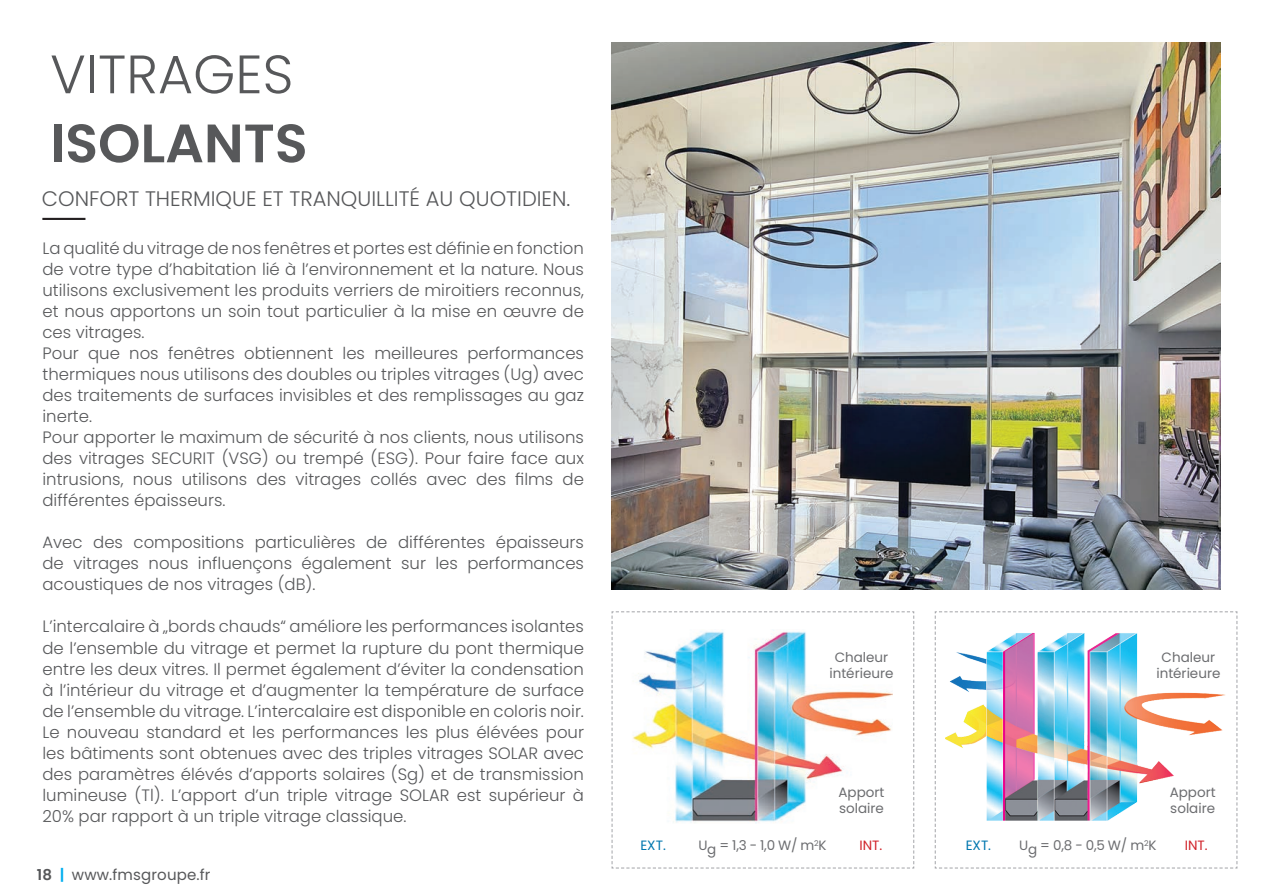
<style>
.page{position:relative;width:1263px;height:893px;background:#fff}
.page>*{position:absolute;margin:0;border:0;box-sizing:border-box;transform-origin:0 0}
.t1{font:300 54px "Poppins";color:#57585a}
.t2{font:600 54px "Poppins";color:#57585a}
.t3{font:300 21px "Poppins";color:#57585a}
.t4{font:300 16.5px/21px "Poppins";color:#57585a;text-align:justify}
.t5{font:15px "Poppins";letter-spacing:.01em;color:#57585a}
.t6{font:13.5px/16.2px "Poppins";color:#6c6d70;text-align:center}
.t7{font:13.5px "Poppins";color:#0077af}
.t8{font:13.5px "Poppins";color:#d1232a}
.s1{font-weight:600}
.s2{font-weight:600;color:#00aeef}
</style>
<div class="page">
<img style="left:611px;top:43px;width:609px;height:547px">
<svg style="left:611px;top:611px;width:304px;height:258px"></svg>
<svg style="left:934px;top:611px;width:304px;height:258px"></svg>
<hr style="left:42px;top:218px;width:43px;height:2px;background:#231f20">
<p class="t1" style="left:50px;top:43px;width:245px">VITRAGES</p>
<p class="t2" style="left:50px;top:112px;width:259px">ISOLANTS</p>
<p class="t3" style="left:42px;top:187px;width:530px">CONFORT THERMIQUE ET TRANQUILLITÉ AU QUOTIDIEN.</p>
<p class="t4" style="left:43px;top:238px;width:543px">La qualité du vitrage de nos fenêtres et portes est définie en fonction de votre type d’habitation lié à l’environnement et la nature. Nous utilisons exclusivement les produits verriers de miroitiers reconnus, et nous apportons un soin tout particulier à la mise en œuvre de ces vitrages.</p>
<p class="t4" style="left:43px;top:343px;width:543px">Pour que nos fenêtres obtiennent les meilleures performances thermiques nous utilisons des doubles ou triples vitrages (Ug) avec des traitements de surfaces invisibles et des remplissages au gaz inerte.</p>
<p class="t4" style="left:43px;top:427px;width:543px">Pour apporter le maximum de sécurité à nos clients, nous utilisons des vitrages SECURIT (VSG) ou trempé (ESG). Pour faire face aux intrusions, nous utilisons des vitrages collés avec des films de différentes épaisseurs.</p>
<p class="t4" style="left:43px;top:532px;width:543px">Avec des compositions particulières de différentes épaisseurs de vitrages nous influençons également sur les performances acoustiques de nos vitrages (dB).</p>
<p class="t4" style="left:43px;top:616px;width:543px">L’intercalaire à „bords chauds“ améliore les performances isolantes de l’ensemble du vitrage et permet la rupture du pont thermique entre les deux vitres. Il permet également d’éviter la condensation à l’intérieur du vitrage et d’augmenter la température de surface de l’ensemble du vitrage. L’intercalaire est disponible en coloris noir.</p>
<p class="t4" style="left:43px;top:721px;width:543px">Le nouveau standard et les performances les plus élévées pour les bâtiments sont obtenues avec des triples vitrages SOLAR avec des paramètres élévés d’apports solaires (Sg) et de transmission lumineuse (Tl). L’apport d’un triple vitrage SOLAR est supérieur à 20% par rapport à un triple vitrage classique.</p>
<p class="t5" style="left:37px;top:866px;width:175px"><span class="s1">18</span> <span class="s2">|</span> www.fmsgroupe.fr</p>
<p class="t6" style="left:829px;top:649px;width:66px">Chaleur intérieure</p>
<p class="t6" style="left:1156px;top:649px;width:66px">Chaleur intérieure</p>
<p class="t6" style="left:838px;top:784px;width:47px;text-align:left">Apport solaire</p>
<p class="t6" style="left:1170px;top:784px;width:47px;text-align:left">Apport solaire</p>
<p class="t6" style="left:698px;top:838px;width:130px">Ug = 1,3 - 1,0 W/ m<sup>2</sup>K</p>
<p class="t6" style="left:1019px;top:837px;width:139px">Ug = 0,8 - 0,5 W/ m<sup>2</sup>K</p>
<p class="t7" style="left:640px;top:837px;width:27px">EXT.</p>
<p class="t8" style="left:859px;top:837px;width:24px">INT.</p>
<p class="t7" style="left:966px;top:837px;width:27px">EXT.</p>
<p class="t8" style="left:1185px;top:837px;width:24px">INT.</p>
</div>
